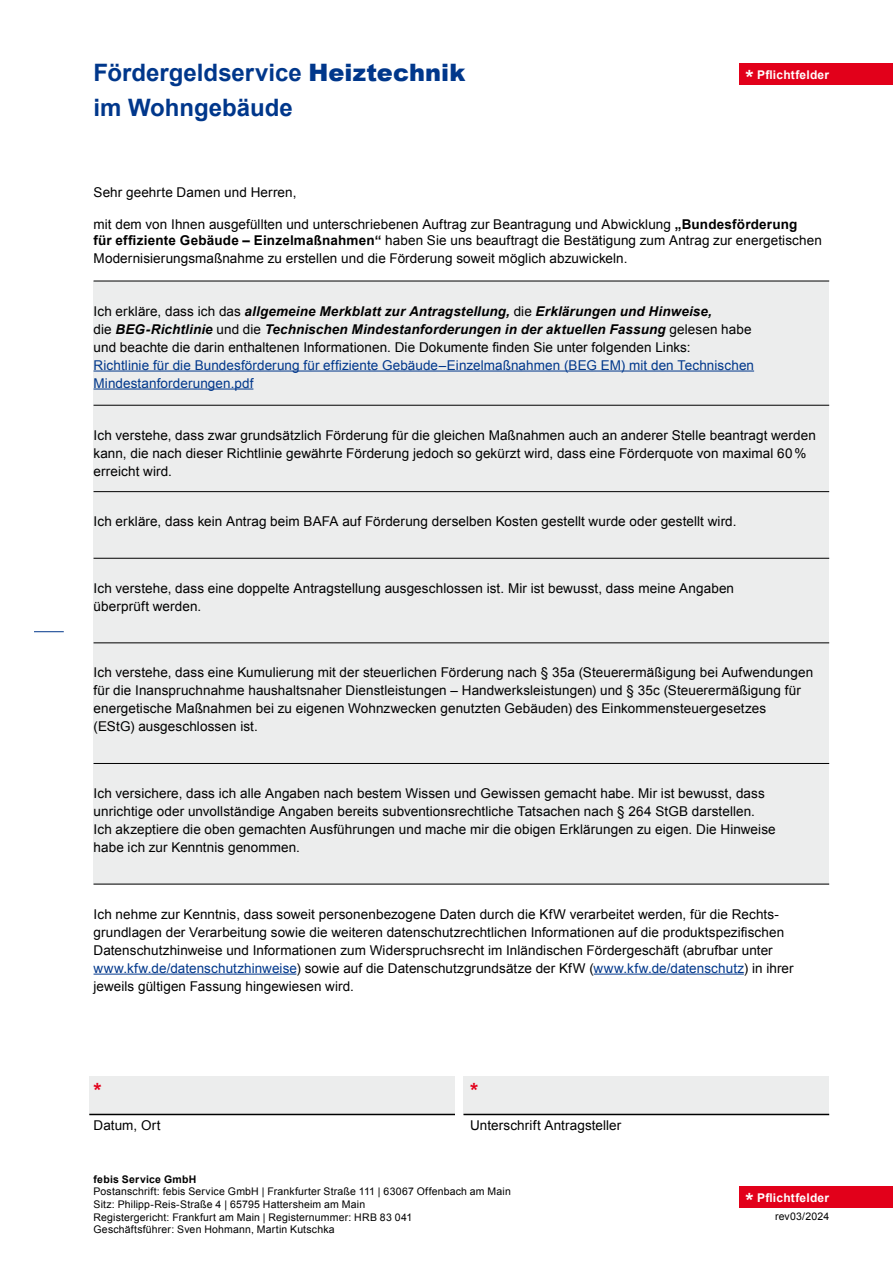
<style>
.page{position:relative;width:893px;height:1263px;background:#fff}
.page>*{position:absolute;margin:0;border:0;box-sizing:border-box;transform-origin:0 0}
.t1{font:700 24px "Arial";color:#00378b}
.t2{font:700 21px "Arial";color:#e2001a}
.t3{font:13.5px/18px "Arial";letter-spacing:.005em;color:#000}
.t4{font:italic 700 13.5px/18px "Arial";letter-spacing:.01em;color:#000}
.t5{font:13.5px "Arial";letter-spacing:.005em;color:#00378b}
.t6{font:700 12px "Arial";letter-spacing:.02em;color:#fff}
.t7{font:10.5px "Arial";letter-spacing:.015em;color:#000}
.t8{font:700 10.5px "Arial";letter-spacing:.025em;color:#000}
.s1{font-weight:900}
.s2{font-size:21px}
.s3{font-weight:700}
.s4{font-weight:400;font-style:normal}
.s5{color:#00378b}
</style>
<div class="page">
<hr style="left:34px;top:631px;width:30px;height:1px;background:#00378b">
<div style="left:94px;top:281px;width:735px;height:603px;background:#eceded"></div>
<hr style="left:94px;top:370px;width:660px;height:1px;background:#00378b">
<hr style="left:94px;top:388px;width:159px;height:1px;background:#00378b">
<hr style="left:94px;top:973px;width:202px;height:1px;background:#00378b">
<hr style="left:594px;top:973px;width:150px;height:1px;background:#00378b">
<hr style="left:94px;top:281px;width:735px;height:1px;background:#000">
<hr style="left:94px;top:405px;width:735px;height:1px;background:#000">
<hr style="left:94px;top:491px;width:735px;height:1px;background:#000">
<hr style="left:94px;top:558px;width:735px;height:1px;background:#000">
<hr style="left:94px;top:642px;width:735px;height:1px;background:#000">
<hr style="left:94px;top:763px;width:735px;height:1px;background:#000">
<hr style="left:94px;top:884px;width:735px;height:1px;background:#000">
<div style="left:89px;top:1076px;width:366px;height:38px;background:#eceded"></div>
<div style="left:463px;top:1076px;width:366px;height:38px;background:#eceded"></div>
<hr style="left:89px;top:1114px;width:366px;height:1px;background:#000">
<hr style="left:463px;top:1114px;width:366px;height:1px;background:#000">
<div style="left:740px;top:1186px;width:153px;height:22px;background:#e2001a"></div>
<div style="left:740px;top:64px;width:153px;height:21px;background:#e2001a"></div>
<p class="t1" style="left:94px;top:57px;width:373px">Fördergeldservice <span class="s1">Heiztechnik</span></p>
<p class="t1" style="left:94px;top:91px;width:201px">im Wohngebäude</p>
<p class="t6" style="left:746px;top:67px;width:85px"><span class="s2">*</span> Pflichtfelder</p>
<p class="t3" style="left:94px;top:183px;width:204px">Sehr geehrte Damen und Herren,</p>
<p class="t3" style="left:94px;top:216px;width:705px">mit dem von Ihnen ausgefüllten und unterschriebenen Auftrag zur Beantragung und Abwicklung <span class="s3">„Bundesförderung</span></p>
<p class="t3" style="left:94px;top:232px;width:730px"><span class="s3">für effiziente Gebäude – Einzelmaßnahmen“</span> haben Sie uns beauftragt die Bestätigung zum Antrag zur energetischen<br>Modernisierungsmaßnahme zu erstellen und die Förderung soweit möglich abzuwickeln.</p>
<p class="t4" style="left:94px;top:302px;width:659px"><span class="s4">Ich erkläre, dass ich das</span> allgemeine Merkblatt zur Antragstellung, <span class="s4">die</span> Erklärungen und Hinweise,<br><span class="s4">die</span> BEG-Richtlinie <span class="s4">und die</span> Technischen Mindestanforderungen in der aktuellen Fassung <span class="s4">gelesen habe</span></p>
<p class="t3" style="left:94px;top:338px;width:599px">und beachte die darin enthaltenen Informationen. Die Dokumente finden Sie unter folgenden Links:</p>
<p class="t5" style="left:94px;top:356px;width:662px">Richtlinie für die Bundesförderung für effiziente Gebäude–Einzelmaßnahmen (BEG EM) mit den Technischen</p>
<p class="t5" style="left:94px;top:374px;width:161px">Mindestanforderungen.pdf</p>
<p class="t3" style="left:94px;top:426px;width:724px">Ich verstehe, dass zwar grundsätzlich Förderung für die gleichen Maßnahmen auch an anderer Stelle beantragt werden kann, die nach dieser Richtlinie gewährte Förderung jedoch so gekürzt wird, dass eine Förderquote von maximal 60% erreicht wird.</p>
<p class="t3" style="left:94px;top:513px;width:644px">Ich erkläre, dass kein Antrag beim BAFA auf Förderung derselben Kosten gestellt wurde oder gestellt wird.</p>
<p class="t3" style="left:94px;top:579px;width:642px">Ich verstehe, dass eine doppelte Antragstellung ausgeschlossen ist. Mir ist bewusst, dass meine Angaben überprüft werden.</p>
<p class="t3" style="left:94px;top:664px;width:721px">Ich verstehe, dass eine Kumulierung mit der steuerlichen Förderung nach § 35a (Steuerermäßigung bei Aufwendungen für die Inanspruchnahme haushaltsnaher Dienstleistungen – Handwerksleistungen) und § 35c (Steuerermäßigung für energetische Maßnahmen bei zu eigenen Wohnzwecken genutzten Gebäuden) des Einkommensteuergesetzes</p>
<p class="t3" style="left:94px;top:718px;width:166px">(EStG) ausgeschlossen ist.</p>
<p class="t3" style="left:94px;top:784px;width:684px">Ich versichere, dass ich alle Angaben nach bestem Wissen und Gewissen gemacht habe. Mir ist bewusst, dass unrichtige oder unvollständige Angaben bereits subventionsrechtliche Tatsachen nach § 264 StGB darstellen.<br>Ich akzeptiere die oben gemachten Ausführungen und mache mir die obigen Erklärungen zu eigen. Die Hinweise habe ich zur Kenntnis genommen.</p>
<p class="t3" style="left:94px;top:905px;width:702px">Ich nehme zur Kenntnis, dass soweit personenbezogene Daten durch die KfW verarbeitet werden, für die Rechts&shy;grundlagen der Verarbeitung sowie die weiteren datenschutzrechtlichen Informationen auf die produktspezifischen Datenschutzhinweise und Informationen zum Widerspruchsrecht im Inländischen Fördergeschäft (abrufbar unter <span class="s5">www.kfw.de/datenschutzhinweise</span>) sowie auf die Datenschutzgrundsätze der KfW (<span class="s5">www.kfw.de/datenschutz</span>) in ihrer jeweils gültigen Fassung hingewiesen wird.</p>
<p class="t2" style="left:94px;top:1076px;width:10px">*</p>
<p class="t2" style="left:470px;top:1076px;width:10px">*</p>
<p class="t3" style="left:94px;top:1117px;width:69px">Datum, Ort</p>
<p class="t3" style="left:470px;top:1117px;width:153px">Unterschrift Antragsteller</p>
<p class="t8" style="left:94px;top:1172px;width:104px">febis Service GmbH</p>
<p class="t7" style="left:94px;top:1185px;width:419px">Postanschrift: febis Service GmbH | Frankfurter Straße 111 | 63067 Offenbach am Main</p>
<p class="t7" style="left:94px;top:1197px;width:273px">Sitz: Philipp-Reis-Straße 4 | 65795 Hattersheim am Main</p>
<p class="t7" style="left:94px;top:1210px;width:320px">Registergericht: Frankfurt am Main | Registernummer: HRB 83 041</p>
<p class="t7" style="left:94px;top:1223px;width:243px">Geschäftsführer: Sven Hohmann, Martin Kutschka</p>
<p class="t6" style="left:746px;top:1190px;width:85px"><span class="s2">*</span> Pflichtfelder</p>
<p class="t7" style="left:775px;top:1210px;width:56px">rev03/2024</p>
</div>
